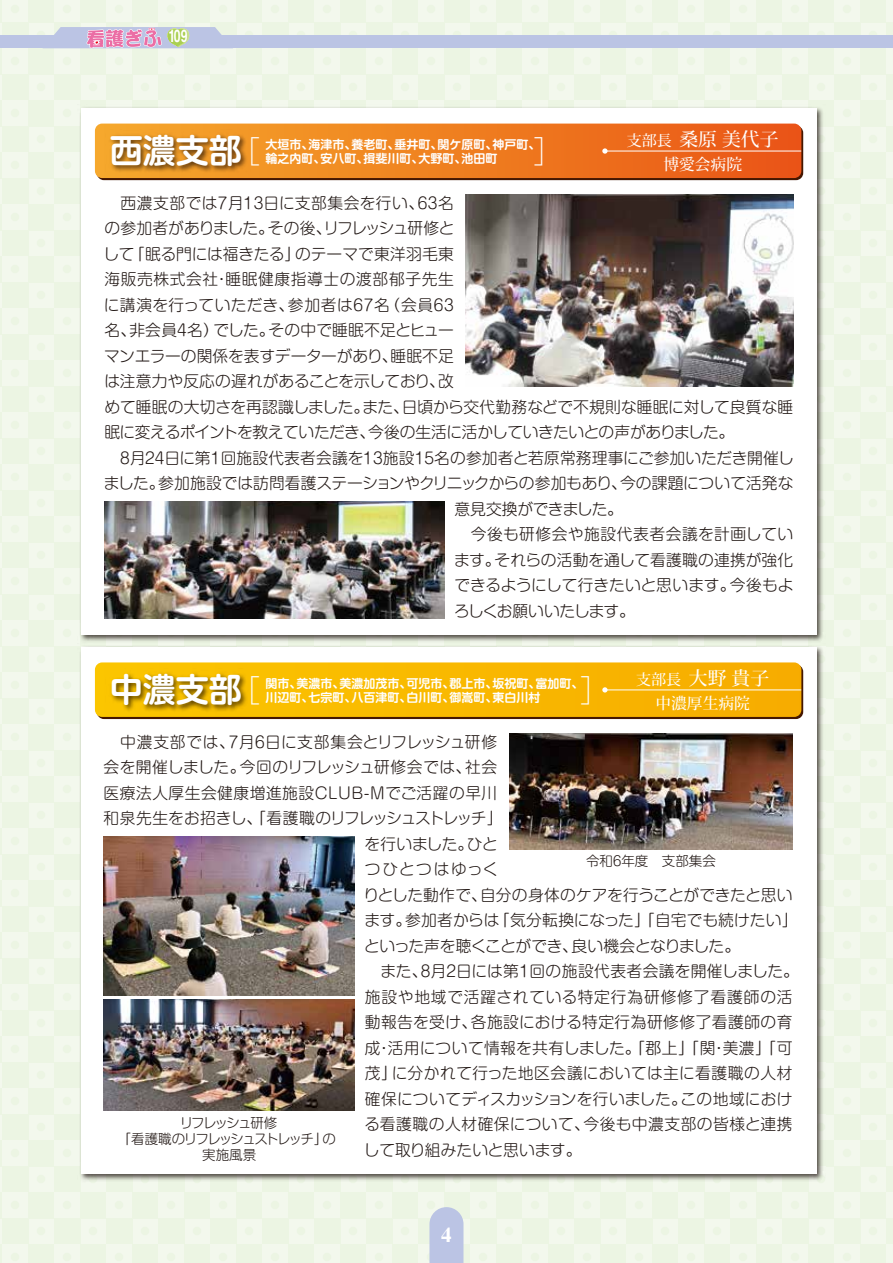
<style>
.page{position:relative;width:893px;height:1263px;background:#ecf5e3}
.page>*{position:absolute;margin:0;border:0;box-sizing:border-box;transform-origin:0 0}
.t1{font:700 33px "Shin M Go Pro De";color:#fff}
.t2{font:300 30.75px "Koz Go Pr 6 N";color:#fff}
.t3{font:700 21px "STIX General";color:#fff}
.t4{font:500 18.75px "Koz Min Pro";color:#fff}
.t5{font:700 17.55px "Helvetica";color:#fff;scale:.7 1}
.t6{font:300 15.75px "Shin M Go Pro";letter-spacing:.01em;color:#221815}
.t7{font:300 15.75px "Shin M Go Pro";letter-spacing:.03em;color:#221815}
.t8{font:300 15.75px "Shin M Go Pro";letter-spacing:-.01em;color:#221815}
.t9{font:300 15.75px "Shin M Go Pro";letter-spacing:.035em;color:#221815}
.t10{font:300 15.75px "Shin M Go Pro";letter-spacing:-.015em;color:#221815}
.t11{font:300 15.75px "Shin M Go Pro";letter-spacing:-.03em;color:#221815}
.t12{font:300 15.75px "Shin M Go Pro";letter-spacing:-.06em;color:#221815}
.t13{font:300 15.75px "Shin M Go Pro";letter-spacing:.055em;color:#221815}
.t14{font:300 15.75px "Shin M Go Pro";letter-spacing:-.035em;color:#221815}
.t15{font:300 15.75px "Shin M Go Pro";letter-spacing:-.04em;color:#221815}
.t16{font:300 15.75px "Shin M Go Pro";letter-spacing:.04em;color:#221815}
.t17{font:500 15.75px "Koz Min Pro";color:#fff}
.t18{font:300 15.75px "Shin M Go Pro";letter-spacing:-.02em;color:#221815}
.t19{font:300 15.75px "Shin M Go Pro";letter-spacing:.07em;color:#221815}
.t20{font:300 13.5px/15.8px "Shin M Go Pro";letter-spacing:-.115em;color:#221815;text-align:center}
.t21{font:300 13.5px "Shin M Go Pro";color:#221815}
.t22{font:700 12px/14.4px "Shin M Go Pro De";color:#fff}
.s1{font-size:15px}
.s2{font-family:"Shin M Go Pro De";font-weight:700;font-size:33px}
</style>
<div class="page">
<img style="left:80px;top:107px;width:743px;height:1073px">
<div style="left:81px;top:109px;width:735px;height:526px;background:#fff"></div>
<svg style="left:97px;top:126px;width:706px;height:54px"></svg>
<img style="left:105px;top:178px;width:146px;height:1px">
<svg style="left:95px;top:124px;width:706px;height:54px;background:#e67920"></svg>
<div style="left:81px;top:647px;width:735px;height:527px;background:#fff"></div>
<div style="left:97px;top:664px;width:706px;height:55px;background:#451701;border-radius:7px"></div>
<svg style="left:95px;top:662px;width:706px;height:55px;background:#f0b203"></svg>
<img style="left:104px;top:502px;width:340px;height:116px">
<img style="left:465px;top:195px;width:328px;height:191px">
<img style="left:509px;top:734px;width:284px;height:115px">
<img style="left:104px;top:837px;width:250px;height:159px">
<img style="left:104px;top:999px;width:251px;height:112px">
<div style="left:0;top:36px;width:893px;height:12px;background:#bbc4e4"></div>
<svg style="left:429px;top:1207px;width:34px;height:56px;background:#bfc7e4"></svg>
<svg style="left:43px;top:27px;width:190px;height:22px"></svg>
<p class="t5" style="left:168px;top:26px;width:29px">109</p>
<h1 class="t1" style="left:110px;top:124px;width:133px">西濃支部</h1>
<p class="t4" style="left:627px;top:126px;width:153px"><span class="s1">支部長</span> 桑原 美代子</p>
<h2 class="t2" style="left:229px;top:135px;width:336px">［　　　　　　　　 ］</h2>
<p class="t22" style="left:266px;top:136px;width:276px">大垣市、海津市、養老町、垂井町、関ケ原町、神戸町、輪之内町、安八町、揖斐川町、大野町、池田町</p>
<p class="t17" style="left:663px;top:153px;width:80px">博愛会病院</p>
<p class="t9" style="left:104px;top:190px;width:351px">　西濃支部では7月13日に支部集会を行い、63名</p>
<p class="t15" style="left:104px;top:216px;width:352px">の参加者がありました。その後、リフレッシュ研修と</p>
<p class="t6" style="left:103px;top:241px;width:352px">して「眠る門には福きたる」のテーマで東洋羽毛東</p>
<p class="t16" style="left:104px;top:267px;width:351px">海販売株式会社・睡眠健康指導士の渡部郁子先生</p>
<p class="t6" style="left:104px;top:292px;width:351px">に講演を行っていただき、参加者は67名（会員63</p>
<p class="t6" style="left:104px;top:318px;width:351px">名、非会員4名）でした。その中で睡眠不足とヒュー</p>
<p class="t8" style="left:104px;top:343px;width:351px">マンエラーの関係を表すデーターがあり、睡眠不足</p>
<p class="t6" style="left:104px;top:369px;width:351px">は注意力や反応の遅れがあることを示しており、改</p>
<p class="t6" style="left:104px;top:394px;width:690px">めて睡眠の大切さを再認識しました。また、日頃から交代勤務などで不規則な睡眠に対して良質な睡</p>
<p class="t11" style="left:104px;top:420px;width:631px">眠に変えるポイントを教えていただき、今後の生活に活かしていきたいとの声がありました。</p>
<p class="t6" style="left:104px;top:445px;width:691px">　8月24日に第1回施設代表者会議を13施設15名の参加者と若原常務理事にご参加いただき開催し</p>
<p class="t8" style="left:104px;top:471px;width:691px">ました。参加施設では訪問看護ステーションやクリニックからの参加もあり、今の課題について活発な</p>
<p class="t8" style="left:454px;top:496px;width:170px">意見交換ができました。</p>
<p class="t9" style="left:454px;top:522px;width:340px">　今後も研修会や施設代表者会議を計画してい</p>
<p class="t6" style="left:454px;top:547px;width:341px">ます。それらの活動を通して看護職の連携が強化</p>
<p class="t6" style="left:454px;top:573px;width:341px">できるようにして行きたいと思います。今後もよ</p>
<p class="t12" style="left:454px;top:598px;width:182px">ろしくお願いいたします。</p>
<h2 class="t2" style="left:110px;top:674px;width:503px"><span class="s2">中濃支部</span>［　　　　　　　　　　］</h2>
<p class="t4" style="left:636px;top:665px;width:134px"><span class="s1">支部長</span> 大野 貴子</p>
<p class="t22" style="left:266px;top:675px;width:319px">関市、美濃市、美濃加茂市、可児市、郡上市、坂祝町、富加町、川辺町、七宗町、八百津町、白川町、御嵩町、東白川村</p>
<p class="t17" style="left:655px;top:692px;width:96px">中濃厚生病院</p>
<p class="t7" style="left:104px;top:729px;width:395px">　中濃支部では、7月6日に支部集会とリフレッシュ研修</p>
<p class="t10" style="left:104px;top:754px;width:395px">会を開催しました。今回のリフレッシュ研修会では、社会</p>
<p class="t7" style="left:104px;top:780px;width:395px">医療法人厚生会健康増進施設CLUB-Mでご活躍の早川</p>
<p class="t12" style="left:104px;top:805px;width:400px">和泉先生をお招きし、「看護職のリフレッシュストレッチ」</p>
<p class="t18" style="left:365px;top:831px;width:135px">を行いました。ひと</p>
<p class="t19" style="left:365px;top:856px;width:135px">つひとつはゆっく</p>
<p class="t10" style="left:364px;top:882px;width:431px">りとした動作で、自分の身体のケアを行うことができたと思い</p>
<p class="t6" style="left:364px;top:907px;width:435px">ます。参加者からは「気分転換になった」「自宅でも続けたい」</p>
<p class="t14" style="left:364px;top:933px;width:377px">といった声を聴くことができ、良い機会となりました。</p>
<p class="t6" style="left:365px;top:958px;width:436px">　また、8月2日には第1回の施設代表者会議を開催しました。</p>
<p class="t13" style="left:365px;top:984px;width:429px">施設や地域で活躍されている特定行為研修修了看護師の活</p>
<p class="t7" style="left:365px;top:1009px;width:429px">動報告を受け、各施設における特定行為研修修了看護師の育</p>
<p class="t6" style="left:365px;top:1035px;width:429px">成・活用について情報を共有しました。「郡上」「関・美濃」「可</p>
<p class="t7" style="left:365px;top:1060px;width:429px">茂」に分かれて行った地区会議においては主に看護職の人材</p>
<p class="t6" style="left:365px;top:1086px;width:429px">確保についてディスカッションを行いました。この地域におけ</p>
<p class="t9" style="left:364px;top:1111px;width:430px">る看護職の人材確保について、今後も中濃支部の皆様と連携</p>
<p class="t10" style="left:364px;top:1137px;width:219px">して取り組みたいと思います。</p>
<p class="t21" style="left:586px;top:850px;width:131px">令和6年度　支部集会</p>
<p class="t20" style="left:118px;top:1114px;width:220px">リフレッシュ研修<br>「看護職のリフレッシュストレッチ」の実施風景</p>
<h3 class="t3" style="left:441px;top:1220px;width:12px">4</h3>
</div>
